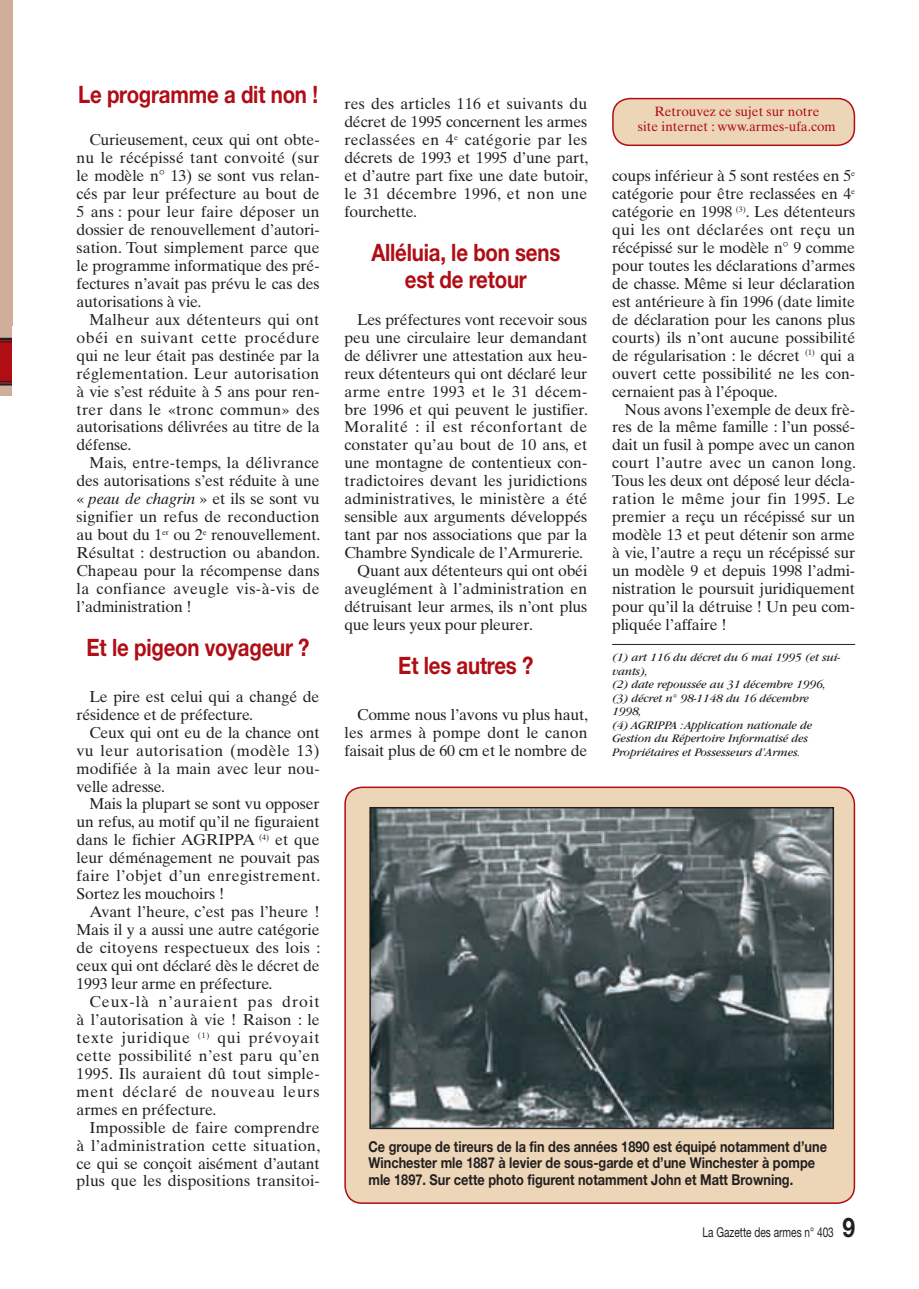
<style>
.page{position:relative;width:919px;height:1289px;background:#fff}
.page>*{position:absolute;margin:0;border:0;box-sizing:border-box;transform-origin:0 0}
.t1{font:700 24px/27px "Helvetica Neue";letter-spacing:-.01em;color:#b00d15;text-align:center;scale:.85 1}
.t2{font:15.75px/18px "Times Ten";letter-spacing:-.01em;color:#231f20;text-align:justify}
.t3{font:15.75px "Times Ten";letter-spacing:.01em;color:#231f20}
.t4{font:15.75px "Times Ten";letter-spacing:.015em;color:#231f20}
.t5{font:15.75px "Times Ten";letter-spacing:.035em;color:#231f20}
.t6{font:15.75px "Times Ten";letter-spacing:.03em;color:#231f20}
.t7{font:700 15px/16.5px "Helvetica Neue";color:#231f20;scale:.85 1}
.t8{font:13.5px/15px "Times Ten";color:#b00d15;text-align:center}
.t9{font:13.5px "Helvetica Neue";color:#231f20;scale:.75 1}
.t10{font:italic 12px/13.5px "Garamond";letter-spacing:-.01em;color:#231f20}
.s1{font-style:italic}
.s2{font-weight:700;font-size:27px}
</style>
<div class="page">
<svg style="left:344px;top:786px;width:511px;height:417px;background:#e9ceb1"></svg>
<svg style="left:0;top:0;width:13px;height:395px;background:#ca9d8c"></svg>
<hr style="left:612px;top:644px;width:243px;height:1px;background:#231f20">
<svg style="left:612px;top:97px;width:243px;height:48px;background:#e9cdb1"></svg>
<img style="left:372px;top:810px;width:459px;height:316px">
<div style="left:369px;top:807px;width:465px;height:322px;border:2px solid #231f20"></div>
<h1 class="t1" style="left:78px;top:80px;width:284px">Le programme a dit non !</h1>
<p class="t2" style="left:77px;top:131px;width:245px;text-indent:13px">Curieusement, ceux qui ont obte&shy;nu le récépissé tant convoité (sur le modèle n° 13) se sont vus relan&shy;cés par leur préfecture au bout de 5 ans : pour leur faire déposer un dossier de renouvellement d’autori&shy;sation. Tout simplement parce que le programme informatique des pré&shy;fectures n’avait pas prévu le cas des autorisations à vie.</p>
<p class="t2" style="left:77px;top:310px;width:245px;text-indent:13px">Malheur aux détenteurs qui ont obéi en suivant cette procédure qui ne leur était pas destinée par la réglementation. Leur autorisation à vie s’est réduite à 5 ans pour ren&shy;trer dans le «tronc commun» des autorisations délivrées au titre de la défense.</p>
<p class="t2" style="left:77px;top:454px;width:245px;text-indent:13px">Mais, entre-temps, la délivrance des autorisations s’est réduite à une « <span class="s1">peau de chagrin</span> » et ils se sont vu signifier un refus de reconduction au bout du 1<sup>er</sup> ou 2<sup>e</sup> renouvellement.<br>Résultat : destruction ou abandon.<br>Chapeau pour la récompense dans la confiance aveugle vis-à-vis de l’administration !</p>
<h1 class="t1" style="left:86px;top:633px;width:264px">Et le pigeon voyageur ?</h1>
<p class="t2" style="left:77px;top:687px;width:244px;text-indent:13px">Le pire est celui qui a changé de résidence et de préfecture.</p>
<p class="t2" style="left:77px;top:723px;width:244px;text-indent:13px">Ceux qui ont eu de la chance ont vu leur autorisation (modèle 13) modifiée à la main avec leur nou&shy;velle adresse.</p>
<p class="t2" style="left:77px;top:795px;width:245px;text-indent:13px">Mais la plupart se sont vu opposer un refus, au motif qu’il ne figuraient dans le fichier AGRIPPA <sup>(4)</sup> et que leur déménagement ne pouvait pas faire l’objet d’un enregistrement.<br>Sortez les mouchoirs !</p>
<p class="t2" style="left:77px;top:902px;width:245px;text-indent:13px">Avant l’heure, c’est pas l’heure !<br>Mais il y a aussi une autre catégorie de citoyens respectueux des lois : ceux qui ont déclaré dès le décret de 1993 leur arme en préfecture.</p>
<p class="t2" style="left:77px;top:992px;width:245px;text-indent:13px">Ceux-là n’auraient pas droit à l’autorisation à vie ! Raison : le texte juridique <sup>(1)</sup> qui prévoyait cette possibilité n’est paru qu’en 1995. Ils auraient dû tout simple&shy;ment déclaré de nouveau leurs armes en préfecture.</p>
<p class="t2" style="left:77px;top:1118px;width:245px;text-indent:13px">Impossible de faire comprendre à l’administration cette situation, ce qui se conçoit aisément d’autant plus que les dispositions transitoi-</p>
<p class="t2" style="left:344px;top:95px;width:245px">res des articles 116 et suivants du décret de 1995 concernent les armes reclassées en 4<sup>e</sup> catégorie par les décrets de 1993 et 1995 d’une part, et d’autre part fixe une date butoir, le 31 décembre 1996, et non une fourchette.</p>
<h1 class="t1" style="left:371px;top:238px;width:224px">Alléluia, le bon sens est de retour</h1>
<p class="t2" style="left:357px;top:310px;width:232px">Les préfectures vont recevoir sous</p>
<p class="t2" style="left:344px;top:328px;width:244px">peu une circulaire leur demandant</p>
<p class="t2" style="left:344px;top:346px;width:244px">de délivrer une attestation aux heu-</p>
<p class="t2" style="left:344px;top:364px;width:244px">reux détenteurs qui ont déclaré leur</p>
<p class="t6" style="left:344px;top:382px;width:244px">arme entre 1993 et le 31 décem-</p>
<p class="t2" style="left:344px;top:400px;width:245px">bre 1996 et qui peuvent le justifier.</p>
<p class="t5" style="left:344px;top:418px;width:244px">Moralité : il est réconfortant de</p>
<p class="t3" style="left:344px;top:435px;width:244px">constater qu’au bout de 10 ans, et</p>
<p class="t2" style="left:344px;top:454px;width:244px">une montagne de contentieux con-</p>
<p class="t3" style="left:344px;top:471px;width:244px">tradictoires devant les juridictions</p>
<p class="t4" style="left:344px;top:489px;width:245px">administratives, le ministère a été</p>
<p class="t2" style="left:344px;top:507px;width:244px">sensible aux arguments développés</p>
<p class="t2" style="left:344px;top:525px;width:244px">tant par nos associations que par la</p>
<p class="t2" style="left:344px;top:543px;width:240px">Chambre Syndicale de l’Armurerie.</p>
<p class="t2" style="left:357px;top:561px;width:232px">Quant aux détenteurs qui ont obéi</p>
<p class="t3" style="left:344px;top:579px;width:244px">aveuglément à l’administration en</p>
<p class="t2" style="left:344px;top:597px;width:244px">détruisant leur armes, ils n’ont plus</p>
<p class="t2" style="left:344px;top:615px;width:190px">que leurs yeux pour pleurer.</p>
<h1 class="t1" style="left:398px;top:651px;width:160px">Et les autres ?</h1>
<p class="t2" style="left:344px;top:705px;width:245px;text-indent:13px">Comme nous l’avons vu plus haut, les armes à pompe dont le canon faisait plus de 60 cm et le nombre de</p>
<p class="t8" style="left:638px;top:104px;width:199px">Retrouvez ce sujet sur notre<br>site internet : www.armes-ufa.com</p>
<p class="t2" style="left:612px;top:167px;width:244px">coups inférieur à 5 sont restées en 5<sup>e </sup>catégorie pour être reclassées en 4<sup>e </sup>catégorie en 1998 <sup>(3)</sup>. Les détenteurs qui les ont déclarées ont reçu un récépissé sur le modèle n° 9 comme pour toutes les déclarations d’armes de chasse. Même si leur déclaration est antérieure à fin 1996 (date limite de déclaration pour les canons plus courts) ils n’ont aucune possibilité de régularisation : le décret <sup>(1)</sup> qui a ouvert cette possibilité ne les con&shy;cernaient pas à l’époque.</p>
<p class="t2" style="left:612px;top:400px;width:245px;text-indent:13px">Nous avons l’exemple de deux frè&shy;res de la même famille : l’un possé&shy;dait un fusil à pompe avec un canon court l’autre avec un canon long.<br>Tous les deux ont déposé leur décla&shy;ration le même jour fin 1995. Le premier a reçu un récépissé sur un modèle 13 et peut détenir son arme à vie, l’autre a reçu un récépissé sur un modèle 9 et depuis 1998 l’admi&shy;nistration le poursuit juridiquement pour qu’il la détruise ! Un peu com&shy;pliquée l’affaire !</p>
<p class="t10" style="left:612px;top:651px;width:230px">(1) art 116 du décret du 6 mai 1995 (et sui&shy;vants),<br>(2) date repoussée au 31 décembre 1996, (3) décret n° 98-1148 du 16 décembre<br>1998,<br>(4) AGRIPPA : Application nationale de<br>Gestion du Répertoire Informatisé des<br>Propriétaires et Possesseurs d’Armes.</p>
<p class="t7" style="left:368px;top:1137px;width:541px">Ce groupe de tireurs de la fin des années 1890 est équipé notamment d’une<br>Winchester mle 1887 à levier de sous-garde et d’une Winchester à pompe mle 1897. Sur cette photo figurent notamment John et Matt Browning.</p>
<p class="t9" style="left:702px;top:1223px;width:205px">La Gazette des armes n° 403 <span class="s2">9</span></p>
</div>
